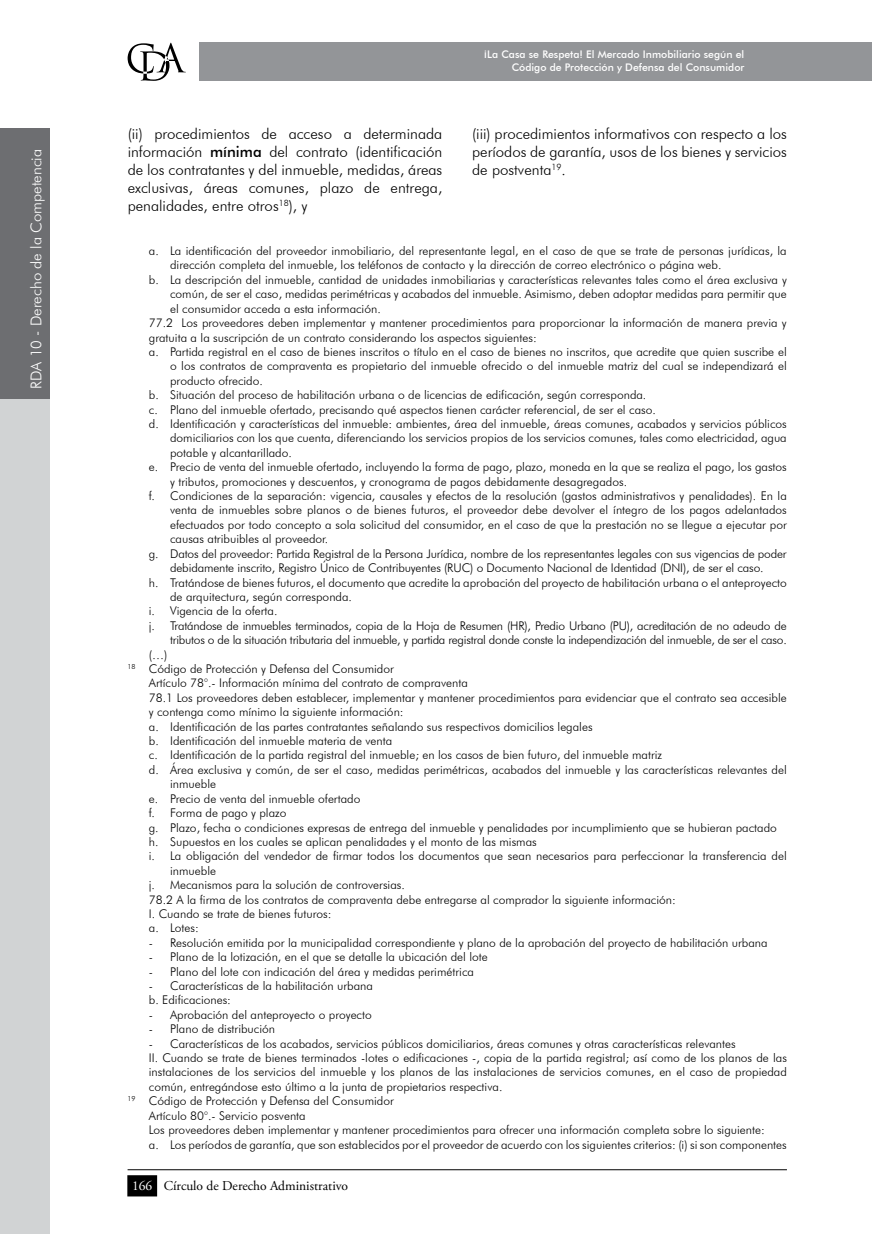
<style>
.page{position:relative;width:872px;height:1234px;background:#fff}
.page>*{position:absolute;margin:0;border:0;box-sizing:border-box;transform-origin:0 0}
.t1{font:300 15px/18px "Futura BT";color:#000;text-align:justify}
.t2{font:300 15px "Futura BT";color:#fff}
.t3{font:13.5px "Adobe Garamond Pro";color:#000}
.t4{font:300 12px/14.4px "Futura BT";color:#000}
.t5{font:300 12px "Futura BT";letter-spacing:-.02em;color:#000}
.t6{font:500 10.5px/12.6px "Futura BT";color:#fff;text-align:right}
.s1{font-weight:500}
.s2{color:#fff}
</style>
<div class="page">
<div style="left:199px;top:43px;width:673px;height:38px;background:#939598"></div>
<svg style="left:128px;top:43px;width:58px;height:38px"></svg>
<hr style="left:128px;top:1168px;width:659px;height:1px;background:#000">
<div style="left:128px;top:1175px;width:28px;height:20px;background:#000"></div>
<div style="left:127px;top:1174px;width:30px;height:22px;border:2px solid #000"></div>
<div style="left:0;top:395px;width:50px;height:838px;background:#d1d3d4"></div>
<div style="left:0;top:128px;width:50px;height:271px;background:#6d6e71"></div>
<p class="t2" style="left:27px;top:388px;width:241px;rotate:-90deg">RDA 10 - Derecho de la Competencia</p>
<p class="t6" style="left:484px;top:48px;width:262px">¡La Casa se Respeta! El Mercado Inmobiliario según el<br>Código de Protección y Defensa del Consumidor</p>
<p class="t1" style="left:128px;top:125px;width:316px">(ii) procedimientos de acceso a determinada información <span class="s1">mínima</span> del contrato (identificación de los contratantes y del inmueble, medidas, áreas exclusivas, áreas comunes, plazo de entrega, penalidades, entre otros<sup>18</sup>), y</p>
<p class="t1" style="left:472px;top:125px;width:316px">(iii) procedimientos informativos con respecto a los períodos de garantía, usos de los bienes y servicios de postventa<sup>19</sup>.</p>
<p class="t4" style="left:149px;top:243px;width:639px">a. La identificación del proveedor inmobiliario, del representante legal, en el caso de que se trate de personas jurídicas, la</p>
<p class="t4" style="left:170px;top:258px;width:553px">dirección completa del inmueble, los teléfonos de contacto y la dirección de correo electrónico o página web.</p>
<p class="t4" style="left:149px;top:272px;width:639px">b. La descripción del inmueble, cantidad de unidades inmobiliarias y características relevantes tales como el área exclusiva y</p>
<p class="t4" style="left:170px;top:287px;width:618px">común, de ser el caso, medidas perimétricas y acabados del inmueble. Asimismo, deben adoptar medidas para permitir que</p>
<p class="t4" style="left:170px;top:301px;width:212px">el consumidor acceda a esta información.</p>
<p class="t4" style="left:149px;top:315px;width:639px">77.2 Los proveedores deben implementar y mantener procedimientos para proporcionar la información de manera previa y</p>
<p class="t4" style="left:149px;top:330px;width:389px">gratuita a la suscripción de un contrato considerando los aspectos siguientes:</p>
<p class="t4" style="left:149px;top:344px;width:639px">a. Partida registral en el caso de bienes inscritos o título en el caso de bienes no inscritos, que acredite que quien suscribe el</p>
<p class="t4" style="left:170px;top:359px;width:618px">o los contratos de compraventa es propietario del inmueble ofrecido o del inmueble matriz del cual se independizará el</p>
<p class="t4" style="left:170px;top:373px;width:94px">producto ofrecido.</p>
<p class="t4" style="left:149px;top:387px;width:499px">b. Situación del proceso de habilitación urbana o de licencias de edificación, según corresponda.</p>
<p class="t4" style="left:149px;top:402px;width:508px">c. Plano del inmueble ofertado, precisando qué aspectos tienen carácter referencial, de ser el caso.</p>
<p class="t4" style="left:149px;top:416px;width:639px">d. Identificación y características del inmueble: ambientes, área del inmueble, áreas comunes, acabados y servicios públicos</p>
<p class="t4" style="left:170px;top:431px;width:618px">domiciliarios con los que cuenta, diferenciando los servicios propios de los servicios comunes, tales como electricidad, agua</p>
<p class="t4" style="left:170px;top:445px;width:123px">potable y alcantarillado.</p>
<p class="t4" style="left:149px;top:459px;width:639px">e. Precio de venta del inmueble ofertado, incluyendo la forma de pago, plazo, moneda en la que se realiza el pago, los gastos</p>
<p class="t4" style="left:170px;top:474px;width:458px">y tributos, promociones y descuentos, y cronograma de pagos debidamente desagregados.</p>
<p class="t4" style="left:149px;top:488px;width:639px">f. Condiciones de la separación: vigencia, causales y efectos de la resolución (gastos administrativos y penalidades). E n la</p>
<p class="t4" style="left:170px;top:503px;width:618px">venta de inmuebles sobre planos o de bienes futuros, el proveedor debe devolver el íntegro de los pagos adelantados</p>
<p class="t4" style="left:170px;top:517px;width:618px">efectuados por todo concepto a sola solicitud del consumidor, en el caso de que la prestación no se llegue a ejecutar por</p>
<p class="t4" style="left:170px;top:531px;width:160px">causas atribuibles al proveedor.</p>
<p class="t4" style="left:149px;top:546px;width:639px">g. Datos del proveedor: Partida Registral de la Persona Jurídica, nombre de los representantes legales con sus vigencias de poder</p>
<p class="t4" style="left:170px;top:560px;width:595px">debidamente inscrito, Registro Único de Contribuyentes (RUC) o Documento Nacional de Identidad (DNI), de ser el caso.</p>
<p class="t4" style="left:149px;top:575px;width:639px">h. Tratándose de bienes futuros, el documento que acredite la aprobación del proyecto de habilitación urbana o el anteproyecto</p>
<p class="t4" style="left:170px;top:589px;width:183px">de arquitectura, según corresponda.</p>
<p class="t4" style="left:149px;top:603px;width:130px">i. Vigencia de la oferta.</p>
<p class="t5" style="left:149px;top:618px;width:639px">j. Tratándose de inmuebles terminados, copia de la Hoja de Resumen (HR), Predio Urbano (PU), acreditación de no adeudo de</p>
<p class="t5" style="left:170px;top:632px;width:618px">tributos o de la situación tributaria del inmueble, y partida registral donde conste la independización del inmueble, de ser el caso.</p>
<p class="t4" style="left:149px;top:647px;width:20px">(…)</p>
<p class="t4" style="left:128px;top:661px;width:268px"><sup>18</sup> Código de Protección y Defensa del Consumidor</p>
<p class="t4" style="left:128px;top:675px;width:342px">Artículo 78°.- I nformación mínima del contrato de compraventa</p>
<p class="t4" style="left:149px;top:690px;width:639px">78.1 Los proveedores deben establecer, implementar y mantener procedimientos para evidenciar que el contrato sea accesible</p>
<p class="t4" style="left:149px;top:704px;width:256px">y contenga como mínimo la siguiente información:</p>
<p class="t4" style="left:149px;top:719px;width:445px">a. Identificación de las partes contratantes señalando sus respectivos domicilios legales</p>
<p class="t4" style="left:149px;top:733px;width:245px">b. Identificación del inmueble materia de venta</p>
<p class="t4" style="left:149px;top:747px;width:515px">c. Identificación de la partida registral del inmueble; en los casos de bien futuro, del inmueble matriz</p>
<p class="t4" style="left:149px;top:762px;width:639px">d. Área exclusiva y común, de ser el caso, medidas perimétricas, acabados del inmueble y las características relevantes del</p>
<p class="t4" style="left:170px;top:776px;width:47px">inmueble</p>
<p class="t4" style="left:149px;top:791px;width:213px">e. Precio de venta del inmueble ofertado</p>
<p class="t4" style="left:149px;top:805px;width:139px">f. Forma de pago y plazo</p>
<p class="t4" style="left:149px;top:819px;width:629px">g. Plazo, fecha o condiciones expresas de entrega del inmueble y penalidades por incumplimiento que se hubieran pactado</p>
<p class="t4" style="left:149px;top:834px;width:389px">h. Supuestos en los cuales se aplican penalidades y el monto de las mismas</p>
<p class="t4" style="left:149px;top:848px;width:639px">i. La obligación del vendedor de firmar todos los documentos que sean necesarios para perfeccionar la transferencia del</p>
<p class="t4" style="left:170px;top:863px;width:47px">inmueble</p>
<p class="t4" style="left:149px;top:877px;width:257px">j. Mecanismos para la solución de controversias.</p>
<p class="t4" style="left:149px;top:891px;width:528px">78.2 A la firma de los contratos de compraventa debe entregarse al comprador la siguiente información:</p>
<p class="t4" style="left:128px;top:906px;width:205px">I . Cuando se trate de bienes futuros:</p>
<p class="t4" style="left:149px;top:920px;width:51px">a. Lotes:</p>
<p class="t4" style="left:149px;top:935px;width:620px">- Resolución emitida por la municipalidad correspondiente y plano de la aprobación del proyecto de habilitación urbana</p>
<p class="t4" style="left:149px;top:949px;width:340px">- Plano de la lotización, en el que se detalle la ubicación del lote</p>
<p class="t4" style="left:149px;top:963px;width:326px">- Plano del lote con indicación del área y medidas perimétrica</p>
<p class="t4" style="left:149px;top:978px;width:225px">- Características de la habilitación urbana b. Edificaciones:</p>
<p class="t4" style="left:149px;top:1007px;width:224px">- Aprobación del anteproyecto o proyecto</p>
<p class="t4" style="left:149px;top:1021px;width:128px">- Plano de distribución</p>
<p class="t4" style="left:149px;top:1035px;width:588px">- Características de los acabados, servicios públicos domiciliarios, áreas comunes y otras características relevantes</p>
<p class="t4" style="left:128px;top:1050px;width:10px">II</p>
<p class="t4" style="left:155px;top:1050px;width:633px">. Cuando se trate de bienes terminados -lotes o edificaciones -, copia de la partida registral; así como de los planos de las</p>
<p class="t4" style="left:149px;top:1064px;width:639px">instalaciones de los servicios del inmueble y los planos de las instalaciones de servicios comunes, en el caso de propiedad</p>
<p class="t4" style="left:149px;top:1079px;width:355px">común, entregándose esto último a la junta de propietarios respectiva.</p>
<p class="t4" style="left:128px;top:1093px;width:268px"><sup>19</sup> Código de Protección y Defensa del Consumidor</p>
<p class="t4" style="left:128px;top:1107px;width:180px">Artículo 80°.- Servicio posventa</p>
<p class="t4" style="left:149px;top:1122px;width:617px">Los proveedores deben implementar y mantener procedimientos para ofrecer una información completa sobre lo siguiente:</p>
<p class="t4" style="left:149px;top:1136px;width:639px">a. Los períodos de garantía, que son establecidos por el proveedor de acuerdo con los siguientes criterios: (i) si son componentes</p>
<p class="t3" style="left:132px;top:1176px;width:218px"><span class="s2">166</span> Círculo de Derecho Administrativo</p>
</div>
